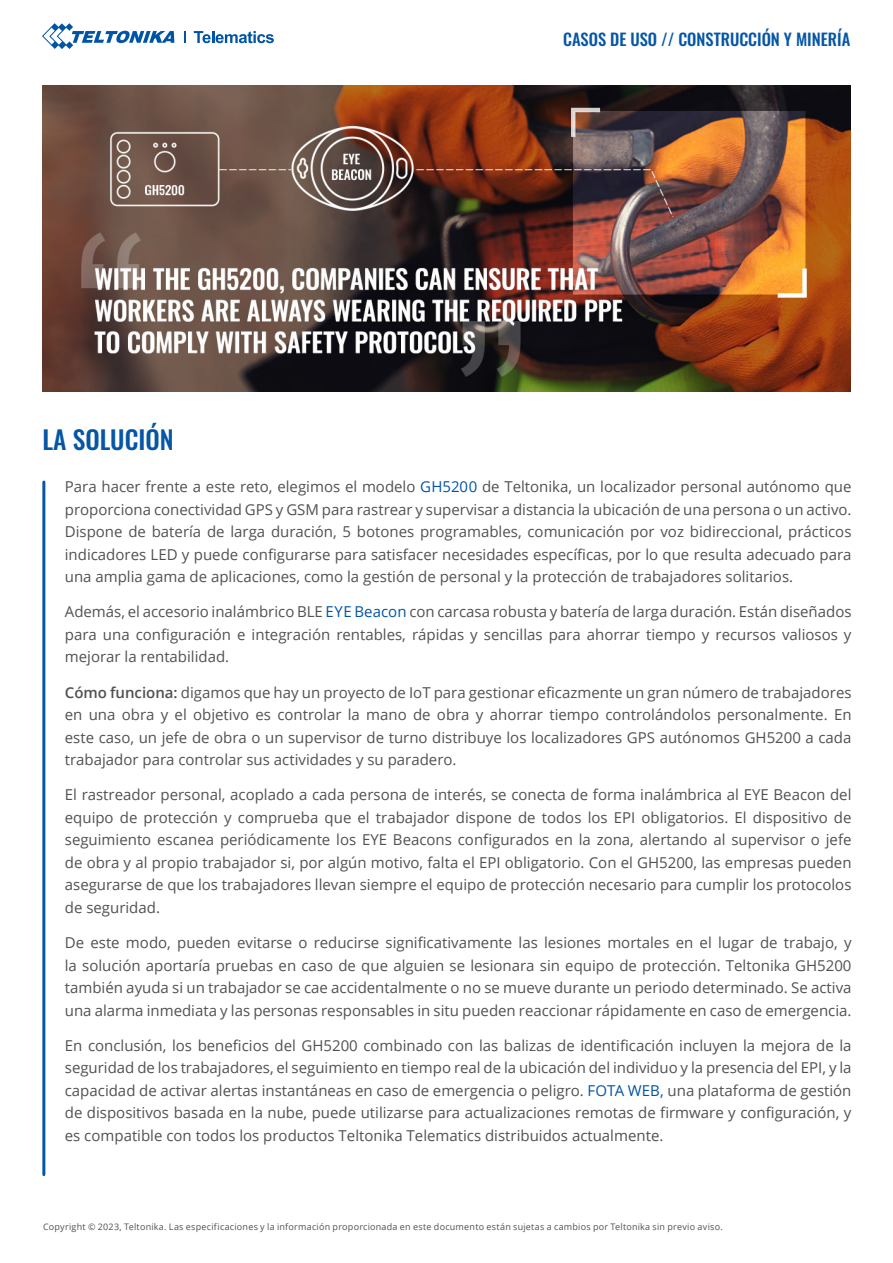
<style>
.page{position:relative;width:893px;height:1263px;background:#fff}
.page>*{position:absolute;margin:0;border:0;box-sizing:border-box;transform-origin:0 0}
.t1{font:500 25.5px "Oswald";color:#0556a5}
.t2{font:500 16.5px "Oswald";color:#0556a5}
.t3{font:15px/22.5px "Open Sans";color:#515153;text-align:justify}
.t4{font:9px "Open Sans";letter-spacing:.025em;color:#515153}
.s1{color:#0054a6}
.s2{font-weight:600}
</style>
<div class="page">
<svg style="left:184px;top:31px;width:1px;height:12px"></svg>
<svg style="left:42px;top:23px;width:132px;height:26px"></svg>
<svg style="left:194px;top:31px;width:80px;height:12px"></svg>
<hr style="left:42px;top:482px;width:3px;height:692px;background:#0556a5">
<img style="left:43px;top:85px;width:808px;height:306px">
<h1 class="t1" style="left:43px;top:426px;width:133px">LA SOLUCIÓN</h1>
<p class="t2" style="left:563px;top:30px;width:289px">CASOS DE USO // CONSTRUCCIÓN Y MINERÍA</p>
<p class="t3" style="left:65px;top:475px;width:788px">Para hacer frente a este reto, elegimos el modelo <span class="s1">GH5200</span> de Teltonika, un localizador personal autónomo que proporciona conectividad GPS y GSM para rastrear y supervisar a distancia la ubicación de una persona o un activo.<br>Dispone de batería de larga duración, 5 botones programables, comunicación por voz bidireccional, prácticos indicadores LED y puede configurarse para satisfacer necesidades específicas, por lo que resulta adecuado para una amplia gama de aplicaciones, como la gestión de personal y la protección de trabajadores solitarios.</p>
<p class="t3" style="left:65px;top:600px;width:788px">Además, el accesorio inalámbrico BLE <span class="s1">EYE Beacon</span> con carcasa robusta y batería de larga duración. Están diseñados para una configuración e integración rentables, rápidas y sencillas para ahorrar tiempo y recursos valiosos y mejorar la rentabilidad.</p>
<p class="t3" style="left:65px;top:680px;width:788px"><span class="s2">Cómo funciona:</span> digamos que hay un proyecto de IoT para gestionar eficazmente un gran número de trabajadores en una obra y el objetivo es controlar la mano de obra y ahorrar tiempo controlándolos personalmente. En este caso, un jefe de obra o un supervisor de turno distribuye los localizadores GPS autónomos GH5200 a cada trabajador para controlar sus actividades y su paradero.</p>
<p class="t3" style="left:65px;top:783px;width:788px">El rastreador personal, acoplado a cada persona de interés, se conecta de forma inalámbrica al EYE Beacon del equipo de protección y comprueba que el trabajador dispone de todos los EPI obligatorios. El dispositivo de seguimiento escanea periódicamente los EYE Beacons configurados en la zona, alertando al supervisor o jefe de obra y al propio trabajador si, por algún motivo, falta el EPI obligatorio. Con el GH5200, las empresas pueden asegurarse de que los trabajadores llevan siempre el equipo de protección necesario para cumplir los protocolos de seguridad.</p>
<p class="t3" style="left:65px;top:931px;width:788px">De este modo, pueden evitarse o reducirse significativamente las lesiones mortales en el lugar de trabajo, y la solución aportaría pruebas en caso de que alguien se lesionara sin equipo de protección. Teltonika GH5200 también ayuda si un trabajador se cae accidentalmente o no se mueve durante un periodo determinado. Se activa una alarma inmediata y las personas responsables in situ pueden reaccionar rápidamente en caso de emergencia.</p>
<p class="t3" style="left:65px;top:1034px;width:788px">En conclusión, los beneficios del GH5200 combinado con las balizas de identificación incluyen la mejora de la seguridad de los trabajadores, el seguimiento en tiempo real de la ubicación del individuo y la presencia del EPI, y la capacidad de activar alertas instantáneas en caso de emergencia o peligro. <span class="s1">FOTA WEB,</span> una plataforma de gestión de dispositivos basada en la nube, puede utilizarse para actualizaciones remotas de firmware y configuración, y es compatible con todos los productos Teltonika Telematics distribuidos actualmente.</p>
<p class="t4" style="left:43px;top:1221px;width:681px">Copyright © 2023, Teltonika. Las especificaciones y la información proporcionada en este documento están sujetas a cambios por Teltonika sin previo aviso.</p>
</div>
